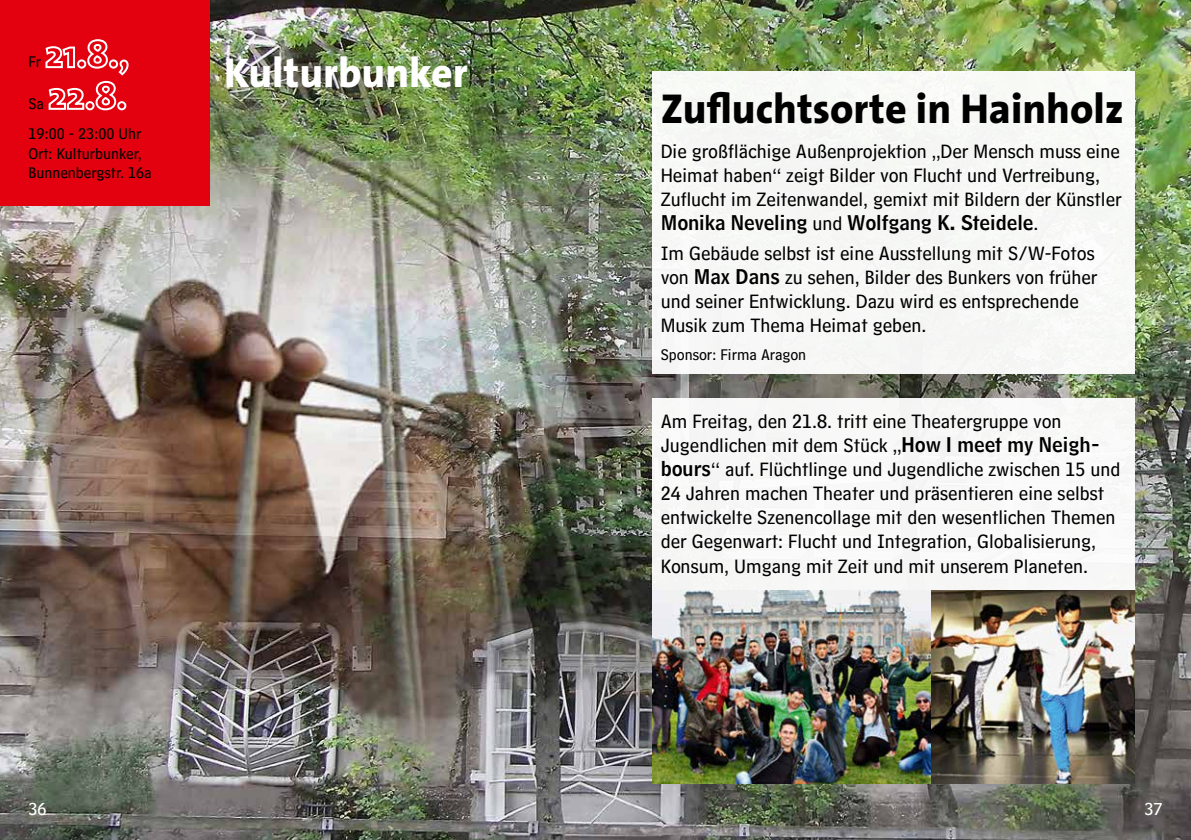
<style>
.page{position:relative;width:1191px;height:840px;background:#fff}
.page>*{position:absolute;margin:0;border:0;box-sizing:border-box;transform-origin:0 0}
.t1{font:800 42px "The Sans";color:#000}
.t2{font:800 42px "The Sans";color:#fff}
.t3{font:20px/24px "HM Text";color:#000}
.t4{font:20px "HM Headline";color:#000}
.t5{font:18px "HM Text";color:#fff}
.t6{font:16px/30.6px "HM Text";color:#000}
.s1{font-family:"HM Text"}
.s2{font-family:"HM Headline"}
</style>
<div class="page">
<img style="left:0;top:0;width:1191px;height:839px">
<div style="left:652px;top:398px;width:482px;height:214px;background:#f8f8f7"></div>
<div style="left:652px;top:71px;width:482px;height:302px;background:#f7f7f6"></div>
<img style="left:652px;top:590px;width:482px;height:192px">
<div style="left:0;top:0;width:210px;height:206px;background:#e3000f"></div>
<svg style="left:45px;top:39px;width:84px;height:72px"></svg>
<div style="left:117px;top:101px;width:9px;height:9px;border:2px solid #fff;border-radius:50%"></div>
<p class="t6" style="left:28px;top:44px;width:14px">Fr</p>
<p class="t6" style="left:28px;top:85px;width:115px">Sa<br>19:00 - 23:00 Uhr</p>
<p class="t6" style="left:28px;top:141px;width:125px;line-height:19.2px">Ort: Kulturbunker,<br>Bunnenbergstr. 16a</p>
<h1 class="t2" style="left:224px;top:37px;width:245px">Kulturbunker</h1>
<h1 class="t1" style="left:660px;top:73px;width:465px">Zufluchtsorte in Hainholz</h1>
<p class="t3" style="left:660px;top:136px;width:462px">Die großflächige Außenprojektion „Der Mensch muss eine<br>Heimat haben“ zeigt Bilder von Flucht und Vertreibung,<br>Zuflucht im Zeitenwandel, gemixt mit Bildern der Künstler</p>
<p class="t4" style="left:660px;top:205px;width:379px">Monika Neveling <span class="s1">und</span> Wolfgang K. Steidele<span class="s1">.</span></p>
<p class="t3" style="left:660px;top:237px;width:438px">Im Gebäude selbst ist eine Ausstellung mit S/W-Fotos von <span class="s2">Max Dans</span> zu sehen, Bilder des Bunkers von früher und seiner Entwicklung. Dazu wird es entsprechende Musik zum Thema Heimat geben.</p>
<p class="t6" style="left:660px;top:337px;width:147px">Sponsor: Firma Aragon</p>
<p class="t3" style="left:660px;top:406px;width:461px">Am Freitag, den 21.8. tritt eine Theatergruppe von Jugendlichen mit dem Stück „<span class="s2">How I meet my Neigh&shy;bours</span>“ auf. Flüchtlinge und Jugendliche zwischen 15 und 24 Jahren machen Theater und präsentieren eine selbst entwickelte Szenencollage mit den wesentlichen Themen der Gegenwart: Flucht und Integration, Globalisierung, Konsum, Umgang mit Zeit und mit unserem Planeten.</p>
<p class="t5" style="left:28px;top:792px;width:19px">36</p>
<p class="t5" style="left:1144px;top:792px;width:19px">37</p>
</div>
